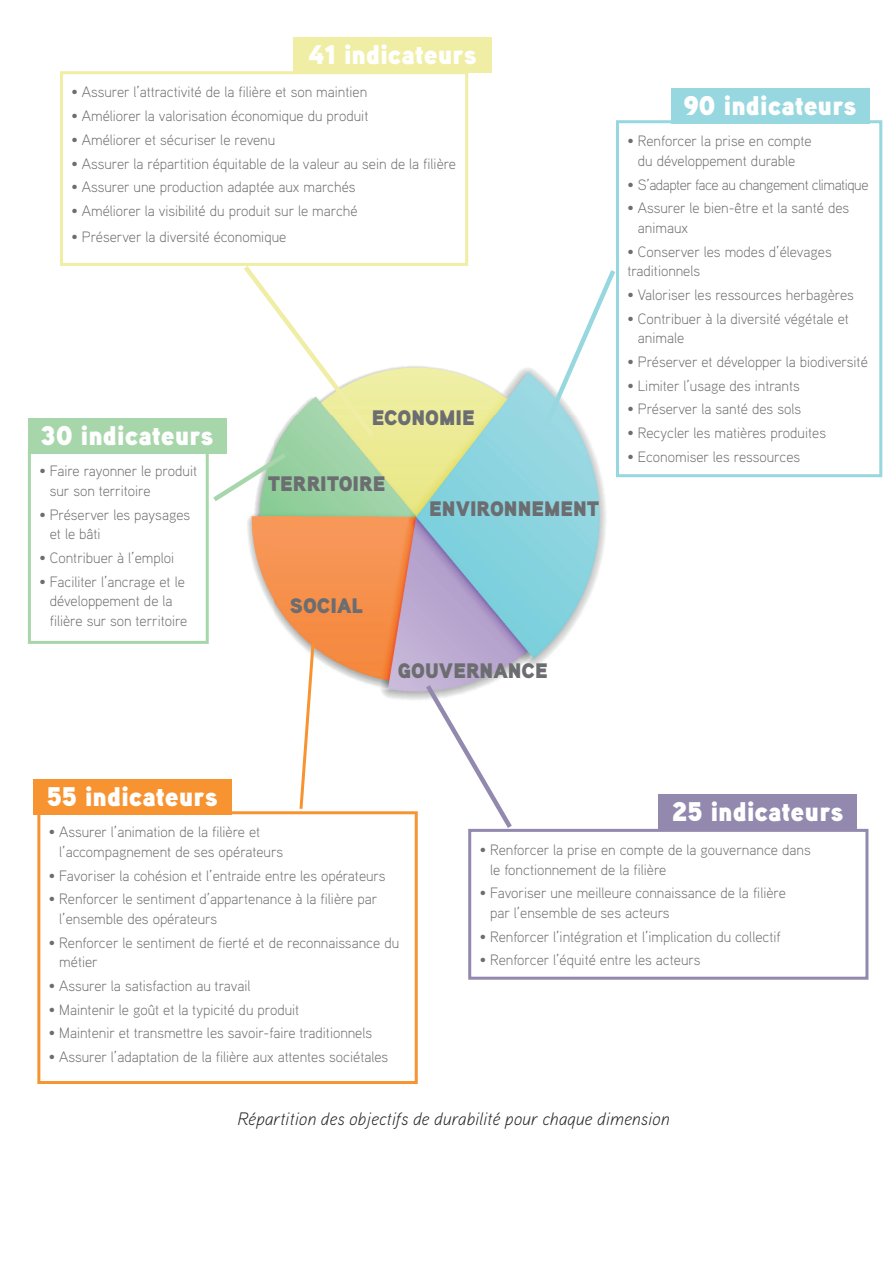
<style>
.page{position:relative;width:893px;height:1263px;background:#fff}
.page>*{position:absolute;margin:0;border:0;box-sizing:border-box;transform-origin:0 0}
.t1{font:27px "Aaux Pro Ultra";color:#fff}
.t2{font:21px "Aaux Pro Ultra";color:#6c6d70}
.t3{font:italic 300 18px "Aaux Pro";color:#231f20}
.t4{font:300 15px/19.5px "Aaux Pro";color:#6c6d70}
.t5{font:300 15px "Aaux Pro";letter-spacing:-.03em;color:#6c6d70}
</style>
<div class="page">
<img style="left:274px;top:366px;width:332px;height:334px">
<img style="left:226px;top:418px;width:48px;height:193px">
<div style="left:60px;top:71px;width:408px;height:195px;border:3px solid #f0eea5"></div>
<svg style="left:239px;top:262px;width:139px;height:179px"></svg>
<div style="left:293px;top:37px;width:199px;height:36px;background:#f0eea5"></div>
<div style="left:468px;top:829px;width:400px;height:151px;border:3px solid #9388ae"></div>
<div style="left:658px;top:794px;width:199px;height:36px;background:#9388ae"></div>
<svg style="left:540px;top:270px;width:75px;height:163px"></svg>
<svg style="left:422px;top:680px;width:94px;height:153px"></svg>
<div style="left:616px;top:120px;width:266px;height:357px;border:3px solid #97d7df"></div>
<div style="left:671px;top:88px;width:198px;height:36px;background:#97d7df"></div>
<div style="left:37px;top:811px;width:381px;height:273px;border:3px solid #f79431"></div>
<div style="left:33px;top:779px;width:199px;height:36px;background:#f79431"></div>
<svg style="left:298px;top:641px;width:18px;height:171px"></svg>
<div style="left:28px;top:450px;width:181px;height:194px;border:3px solid #a8d6ab"></div>
<div style="left:28px;top:418px;width:198px;height:36px;background:#a8d6ab"></div>
<svg style="left:208px;top:449px;width:83px;height:57px"></svg>
<h1 class="t1" style="left:308px;top:37px;width:170px">41 indicateurs</h1>
<p class="t4" style="left:71px;top:82px;width:297px">• Assurer l’attractivité de la filière et son maintien</p>
<p class="t4" style="left:71px;top:106px;width:298px">• Améliorer la valorisation économique du produit</p>
<p class="t4" style="left:71px;top:129px;width:205px">• Améliorer et sécuriser le revenu</p>
<p class="t4" style="left:71px;top:153px;width:386px">• Assurer la répartition équitable de la valeur au sein de la filière</p>
<p class="t4" style="left:71px;top:177px;width:286px">• Assurer une production adaptée aux marchés</p>
<p class="t4" style="left:71px;top:201px;width:288px">• Améliorer la visibilité du produit sur le marché</p>
<p class="t4" style="left:71px;top:227px;width:216px">• Préserver la diversité économique</p>
<h1 class="t1" style="left:40px;top:418px;width:175px">30 indicateurs</h1>
<p class="t4" style="left:50px;top:461px;width:149px;text-indent:-10px">• Faire rayonner le produit sur son territoire</p>
<p class="t4" style="left:50px;top:504px;width:142px;text-indent:-10px">• Préserver les paysages et le bâti</p>
<p class="t4" style="left:39px;top:547px;width:136px">• Contribuer à l’emploi</p>
<p class="t4" style="left:50px;top:571px;width:139px;text-indent:-10px">• Faciliter l’ancrage et le développement de la filière sur son territoire</p>
<h2 class="t2" style="left:372px;top:404px;width:104px">ECONOMIE</h2>
<h2 class="t2" style="left:268px;top:470px;width:119px">TERRITOIRE</h2>
<h2 class="t2" style="left:429px;top:495px;width:172px">ENVIRONNEMENT</h2>
<h2 class="t2" style="left:290px;top:592px;width:75px">SOCIAL</h2>
<h2 class="t2" style="left:398px;top:657px;width:151px">GOUVERNANCE</h2>
<h1 class="t1" style="left:684px;top:88px;width:174px">90 indicateurs</h1>
<p class="t4" style="left:627px;top:131px;width:186px;text-align:center">• Renforcer la prise en compte du développement durable</p>
<p class="t5" style="left:627px;top:175px;width:242px">• S’adapter face au changement climatique</p>
<p class="t4" style="left:638px;top:198px;width:213px;text-indent:-10px">• Assurer le bien-être et la santé des animaux</p>
<p class="t4" style="left:627px;top:241px;width:206px">• Conserver les modes d’élevages traditionnels</p>
<p class="t4" style="left:627px;top:284px;width:228px">• Valoriser les ressources herbagères</p>
<p class="t4" style="left:638px;top:308px;width:212px;text-indent:-10px">• Contribuer à la diversité végétale et animale</p>
<p class="t4" style="left:627px;top:351px;width:242px">• Préserver et développer la biodiversité</p>
<p class="t4" style="left:627px;top:375px;width:174px">• Limiter l’usage des intrants</p>
<p class="t4" style="left:627px;top:399px;width:175px">• Préserver la santé des sols</p>
<p class="t4" style="left:627px;top:423px;width:200px">• Recycler les matières produites</p>
<p class="t4" style="left:627px;top:446px;width:174px">• Economiser les ressources</p>
<h1 class="t1" style="left:47px;top:779px;width:172px">55 indicateurs</h1>
<h1 class="t1" style="left:672px;top:794px;width:173px">25 indicateurs</h1>
<p class="t4" style="left:59px;top:822px;width:225px;text-indent:-10px">• Assurer l’animation de la filière et l’accompagnement de ses opérateurs</p>
<p class="t4" style="left:49px;top:865px;width:338px">• Favoriser la cohésion et l’entraide entre les opérateurs</p>
<p class="t4" style="left:59px;top:889px;width:320px;text-indent:-10px">• Renforcer le sentiment d’appartenance à la filière par l’ensemble des opérateurs</p>
<p class="t4" style="left:59px;top:932px;width:341px;text-indent:-10px">• Renforcer le sentiment de fierté et de reconnaissance du métier</p>
<p class="t4" style="left:49px;top:975px;width:203px">• Assurer la satisfaction au travail</p>
<p class="t4" style="left:49px;top:999px;width:252px">• Maintenir le goût et la typicité du produit</p>
<p class="t4" style="left:49px;top:1023px;width:325px">• Maintenir et transmettre les savoir-faire traditionnels</p>
<p class="t4" style="left:49px;top:1047px;width:341px">• Assurer l’adaptation de la filière aux attentes sociétales</p>
<p class="t4" style="left:490px;top:840px;width:322px;text-indent:-10px">• Renforcer la prise en compte de la gouvernance dans le fonctionnement de la filière</p>
<p class="t4" style="left:490px;top:883px;width:297px;text-indent:-10px">• Favoriser une meilleure connaissance de la filière par l’ensemble de ses acteurs</p>
<p class="t4" style="left:480px;top:926px;width:303px">• Renforcer l’intégration et l’implication du collectif</p>
<p class="t4" style="left:480px;top:950px;width:222px">• Renforcer l’équité entre les acteurs</p>
<p class="t3" style="left:237px;top:1108px;width:434px">Répartition des objectifs de durabilité pour chaque dimension</p>
</div>
